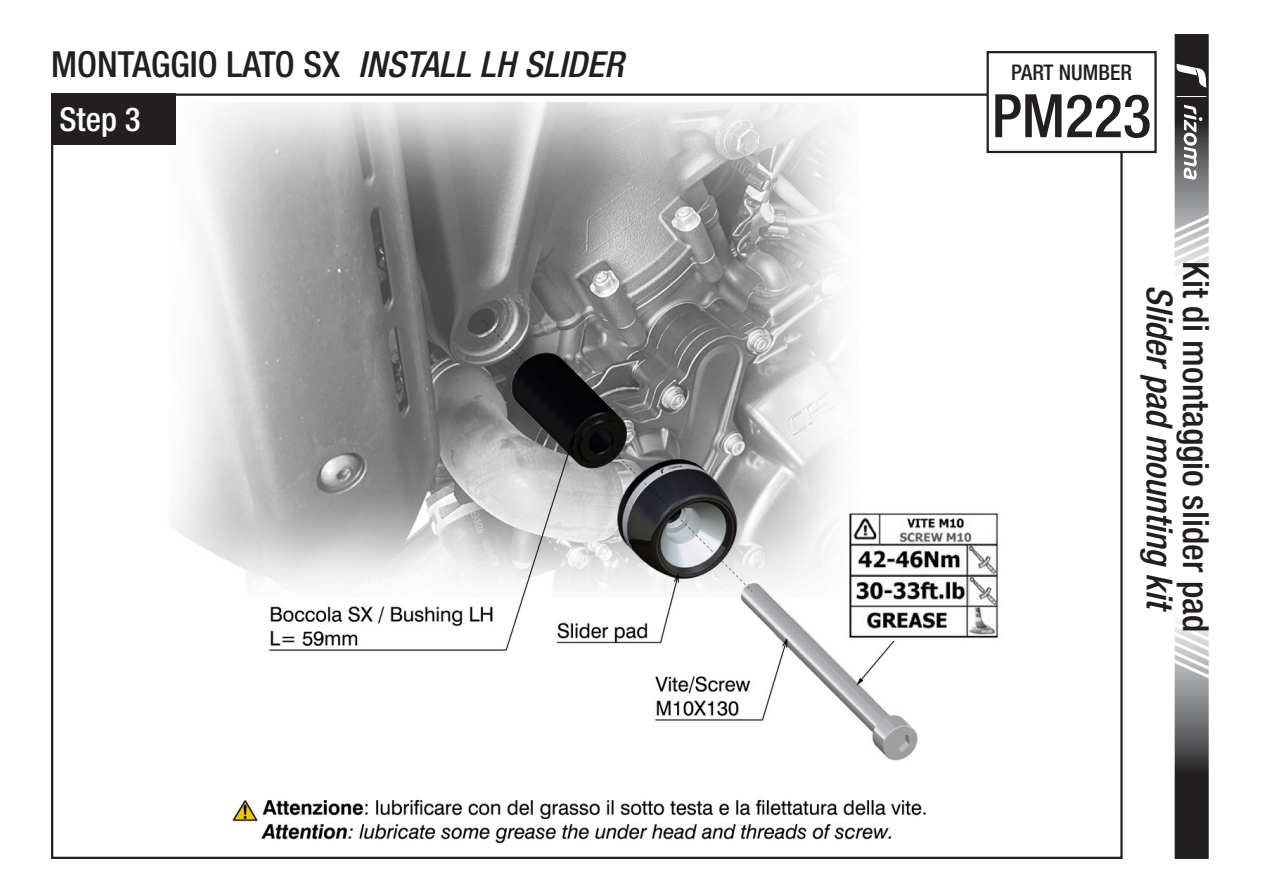
<style>
.page{position:relative;width:1263px;height:893px;background:#fff}
.page>*{position:absolute;margin:0;border:0;box-sizing:border-box;transform-origin:0 0}
.t1{font:500 condensed 60px "Helvetica Neue LT Std";color:#231f20}
.t2{font:500 condensed 36px "Helvetica Neue LT Std";color:#231f20}
.t3{font:italic 500 condensed 36px "Helvetica Neue LT Std";color:#231f20}
.t4{font:500 condensed 33px "Helvetica Neue LT Std";color:#fff}
.t5{font:500 condensed 21.6px "Helvetica Neue LT Std";color:#231f20}
.s1{font-style:italic}
</style>
<div class="page">
<img style="left:172px;top:103px;width:843px;height:741px">
<div style="left:51px;top:94px;width:124px;height:51px;background:#231f20"></div>
<svg style="left:1174px;top:620px;width:35px;height:239px"></svg>
<svg style="left:1174px;top:34px;width:35px;height:240px"></svg>
<div style="left:988px;top:52px;width:167px;height:100px;background:#fff"></div>
<div style="left:986px;top:51px;width:171px;height:102px;border:2px solid #231f20"></div>
<p class="t2" style="left:51px;top:42px;width:574px">MONTAGGIO LATO SX <span class="s1">INSTALL LH SLIDER</span></p>
<p class="t4" style="left:60px;top:99px;width:83px">Step 3</p>
<p class="t5" style="left:1011px;top:59px;width:122px">PART NUMBER</p>
<h1 class="t1" style="left:992px;top:80px;width:161px">PM223</h1>
<p class="t2" style="left:1217px;top:261px;width:373px;rotate:90deg">Kit di montaggio slider pad</p>
<p class="t3" style="left:1181px;top:285px;width:328px;rotate:90deg">Slider pad mounting kit</p>
</div>
